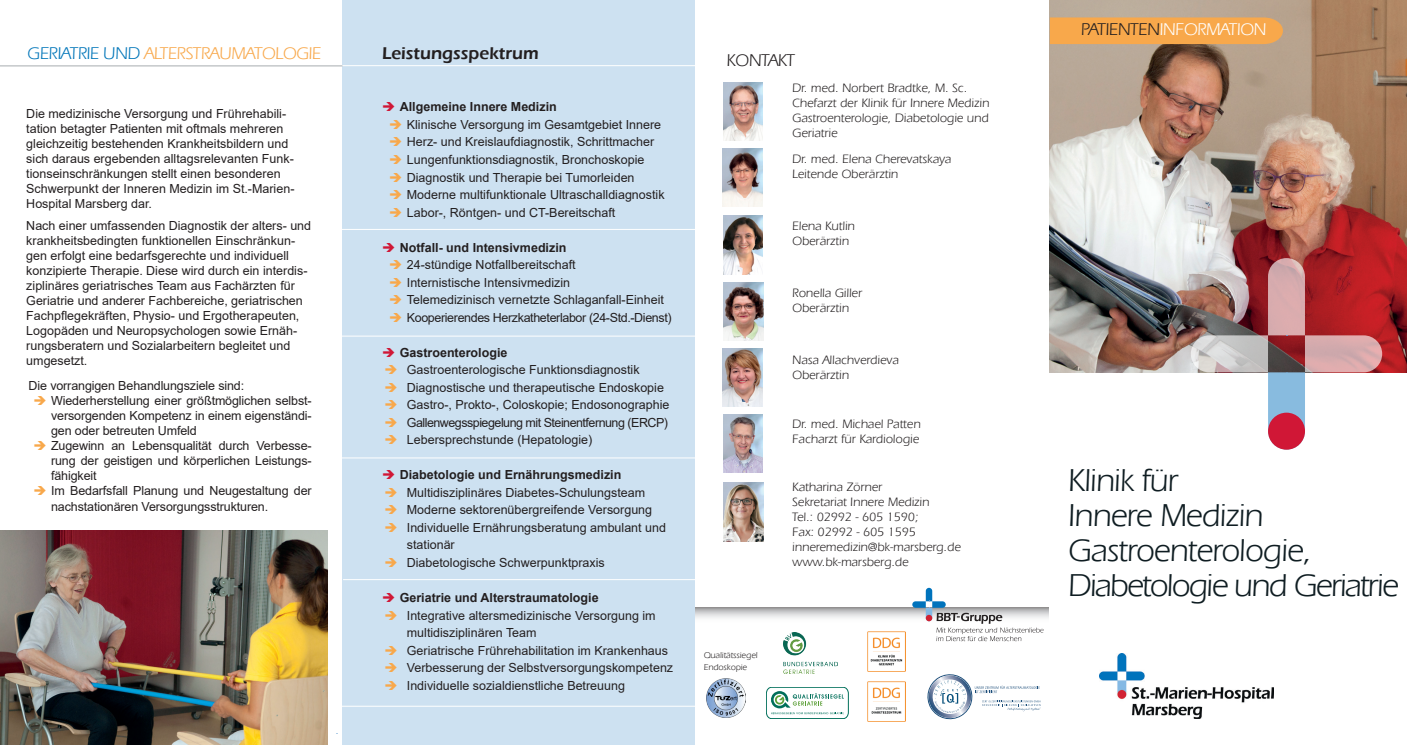
<style>
.page{position:relative;width:1407px;height:745px;background:#fff}
.page>*{position:absolute;margin:0;border:0;box-sizing:border-box;transform-origin:0 0}
.t1{font:32.5px/35px "ITC Eras LT";letter-spacing:-.025em;color:#0f1d22}
.t2{font:17.5px "ITC Eras LT";letter-spacing:-.025em;color:#f8a84b}
.t3{font:17.5px "ITC Eras LT";letter-spacing:-.025em;color:#fff}
.t4{font:600 17.5px "Eras ITC";color:#231f20}
.t5{font:17.5px "ITC Eras LT";letter-spacing:-.025em;color:#231f20}
.t6{font:12.5px/15px "Arial";color:#231f20}
.t7{font:12.5px/15px "ITC Eras LT";color:#231f20}
.t8{font:700 12.5px "Arial";color:#231f20}
.t9{font:8.75px/11.2px "ITC Eras LT";color:#231f20}
.s1{color:#0276b9}
.s2{color:#231f20}
</style>
<div class="page">
<svg style="left:694px;top:607px;width:354px;height:16px"></svg>
<img style="left:1050px;top:0;width:357px;height:372px">
<div style="left:1050px;top:17px;width:233px;height:27px;background:#f8a84b"></div>
<svg style="left:1191px;top:258px;width:191px;height:191px"></svg>
<div style="left:1268px;top:412px;width:37px;height:37px;background:#d01736;border-radius:50%"></div>
<div style="left:342px;top:0;width:352px;height:744px;background:#cde1f1"></div>
<hr style="left:339px;top:65px;width:360px;height:1px;background:#fff">
<hr style="left:339px;top:229px;width:359px;height:1px;background:#fff">
<hr style="left:339px;top:335px;width:367px;height:1px;background:#fff">
<hr style="left:339px;top:457px;width:360px;height:1px;background:#fff">
<hr style="left:343px;top:579px;width:363px;height:1px;background:#fff">
<hr style="left:337px;top:705px;width:362px;height:1px;background:#fff">
<hr style="left:0;top:65px;width:342px;height:1px;background:#9ba0a3">
<img style="left:0;top:530px;width:327px;height:214px">
<img style="left:1100px;top:653px;width:174px;height:65px">
<img style="left:723px;top:82px;width:40px;height:58px">
<img style="left:723px;top:149px;width:39px;height:58px">
<img style="left:723px;top:348px;width:39px;height:58px">
<img style="left:723px;top:216px;width:40px;height:58px">
<img style="left:723px;top:414px;width:40px;height:58px">
<img style="left:784px;top:632px;width:54px;height:41px">
<img style="left:867px;top:681px;width:38px;height:39px">
<img style="left:724px;top:282px;width:39px;height:58px">
<img style="left:724px;top:482px;width:39px;height:58px">
<svg style="left:912px;top:587px;width:131px;height:53px"></svg>
<img style="left:707px;top:678px;width:39px;height:38px">
<img style="left:867px;top:631px;width:38px;height:40px">
<svg style="left:766px;top:687px;width:82px;height:31px"></svg>
<svg style="left:927px;top:674px;width:113px;height:46px"></svg>
<h2 class="t2" style="left:27px;top:44px;width:295px"><span class="s1">GERIATRIE UND</span> ALTERSTRAUMATOLOGIE</h2>
<p class="t6" style="left:26px;top:106px;width:270px">Die medizinische Versorgung und Frührehabili&shy;tation betagter Patienten mit oftmals mehreren gleichzeitig bestehenden Krankheitsbildern und sich daraus ergebenden alltagsrelevanten Funk&shy;tionseinschränkungen stellt einen besonderen Schwerpunkt der Inneren Medizin im St.-Marien-Hospital Marsberg dar.</p>
<p class="t6" style="left:26px;top:218px;width:286px">Nach einer umfassenden Diagnostik der alters- und krankheitsbedingten funktionellen Einschränkun&shy;gen erfolgt eine bedarfsgerechte und individuell konzipierte Therapie. Diese wird durch ein interdis&shy;ziplinäres geriatrisches Team aus Fachärzten für Geriatrie und anderer Fachbereiche, geriatrischen Fachpflegekräften, Physio- und Ergotherapeuten, Logopäden und Neuropsychologen sowie Ernäh&shy;rungsberatern und Sozialarbeitern begleitet und umgesetzt.</p>
<p class="t6" style="left:51px;top:378px;width:262px;text-indent:-23px">Die vorrangigen Behandlungsziele sind:<br>Wiederherstellung einer größtmöglichen selbst&shy;versorgenden Kompetenz in einem eigenständi&shy;gen oder betreuten Umfeld<br>Zugewinn an Lebensqualität durch Verbesse&shy;rung der geistigen und körperlichen Leistungs&shy;fähigkeit<br>Im Bedarfsfall Planung und Neugestaltung der nachstationären Versorgungsstrukturen.</p>
<h2 class="t4" style="left:382px;top:43px;width:158px">Leistungsspektrum</h2>
<p class="t8" style="left:400px;top:98px;width:158px">Allgemeine Innere Medizin</p>
<p class="t6" style="left:407px;top:116px;width:259px;line-height:17.5px">Klinische Versorgung im Gesamtgebiet Innere Herz- und Kreislaufdiagnostik, Schrittmacher Lungenfunktionsdiagnostik, Bronchoskopie Diagnostik und Therapie bei Tumorleiden Moderne multifunktionale Ultraschalldiagnostik Labor-, Röntgen- und CT-Bereitschaft</p>
<p class="t8" style="left:400px;top:238px;width:168px">Notfall- und Intensivmedizin</p>
<p class="t6" style="left:407px;top:256px;width:266px;line-height:17.5px">24-stündige Notfallbereitschaft<br>Internistische Intensivmedizin<br>Telemedizinisch vernetzte Schlaganfall-Einheit Kooperierendes Herzkatheterlabor (24-Std.-Dienst)</p>
<p class="t8" style="left:400px;top:343px;width:109px">Gastroenterologie</p>
<p class="t6" style="left:407px;top:361px;width:264px;line-height:17.5px">Gastroenterologische Funktionsdiagnostik Diagnostische und therapeutische Endoskopie Gastro-, Prokto-, Coloskopie; Endosonographie Gallenwegsspiegelung mit Steinentfernung (ERCP)<br>Lebersprechstunde (Hepatologie)</p>
<p class="t8" style="left:400px;top:466px;width:223px">Diabetologie und Ernährungsmedizin</p>
<p class="t6" style="left:407px;top:483px;width:261px;line-height:17.5px">Multidisziplinäres Diabetes-Schulungsteam Moderne sektorenübergreifende Versorgung Individuelle Ernährungsberatung ambulant und stationär<br>Diabetologische Schwerpunktpraxis</p>
<p class="t8" style="left:400px;top:588px;width:200px">Geriatrie und Alterstraumatologie</p>
<p class="t6" style="left:407px;top:606px;width:268px;line-height:17.5px">Integrative altersmedizinische Versorgung im multidisziplinären Team<br>Geriatrische Frührehabilitation im Krankenhaus Verbesserung der Selbstversorgungskompetenz Individuelle sozialdienstliche Betreuung</p>
<h2 class="t5" style="left:727px;top:50px;width:70px">KONTAKT</h2>
<p class="t7" style="left:792px;top:81px;width:199px">Dr. med. Norbert Bradtke, M. Sc.<br>Chefarzt der Klinik für Innere Medizin<br>Gastroenterologie, Diabetologie und<br>Geriatrie</p>
<p class="t7" style="left:792px;top:151px;width:161px">Dr. med. Elena Cherevatskaya<br>Leitende Oberärztin</p>
<p class="t7" style="left:792px;top:218px;width:64px">Elena Kutlin<br>Oberärztin</p>
<p class="t7" style="left:792px;top:285px;width:71px">Ronella Giller<br>Oberärztin</p>
<p class="t7" style="left:792px;top:353px;width:108px">Nasa Allachverdieva<br>Oberärztin</p>
<p class="t9" style="left:704px;top:649px;width:55px">Qualitätssiegel<br>Endoskopie</p>
<p class="t7" style="left:792px;top:416px;width:130px">Dr. med. Michael Patten<br>Facharzt für Kardiologie</p>
<p class="t7" style="left:792px;top:479px;width:170px">Katharina Zörner<br>Sekretariat Innere Medizin<br>Tel.: 02992 - 605 1590;<br>Fax: 02992 - 605 1595 inneremedizin@bk-marsberg.de www.bk-marsberg.de</p>
<h2 class="t3" style="left:1081px;top:20px;width:187px"><span class="s2">PATIENTEN</span>INFORMATION</h2>
<h1 class="t1" style="left:1068px;top:463px;width:332px">Klinik für<br>Innere Medizin<br>Gastroenterologie,<br>Diabetologie und Geriatrie</h1>
</div>
